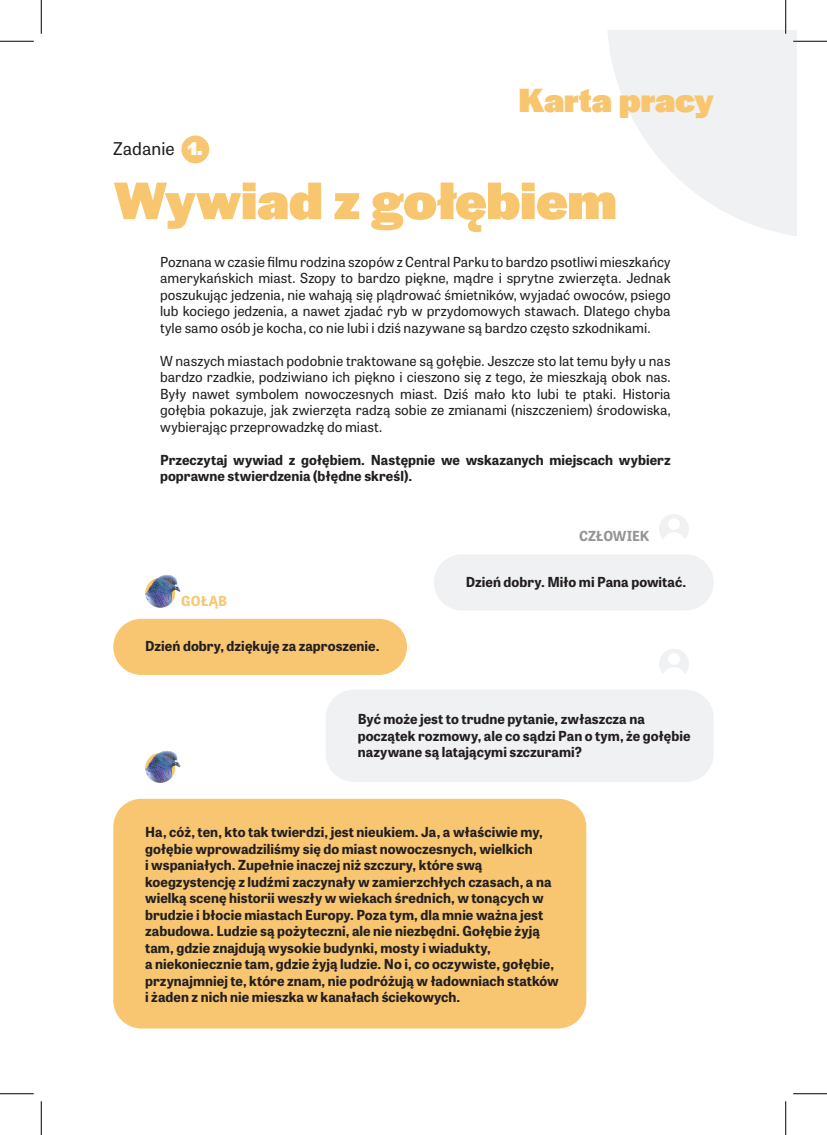
<style>
.page{position:relative;width:827px;height:1135px;background:#fff}
.page>*{position:absolute;margin:0;border:0;box-sizing:border-box;transform-origin:0 0}
.t1{font:55px "Halyard Display VF";color:#f9c670}
.t2{font:35px "Halyard Display VF";color:#f9c670}
.t3{font:17.5px "Tablet Gothic";color:#231f20}
.t4{font:700 13.75px/16.5px "Tablet Gothic";letter-spacing:.005em;color:#231f20}
.t5{font:13.75px/16.5px "Tablet Gothic";color:#231f20;text-align:justify}
.t6{font:700 13.75px "Tablet Gothic";letter-spacing:-.005em;color:#939595}
.t7{font:700 13.75px "Tablet Gothic";letter-spacing:.015em;color:#f8c670}
.s1{font-family:"Halyard Display VF";font-size:19.25px;color:#fff}
</style>
<div class="page">
<svg style="left:608px;top:31px;width:188px;height:205px;fill:#f0f1f2"></svg>
<div style="left:434px;top:554px;width:279px;height:56px;background:#f0f1f2;border-radius:28px"></div>
<div style="left:181px;top:136px;width:28px;height:27px;background:#f8c670;border-radius:50%"></div>
<div style="left:325px;top:690px;width:388px;height:92px;background:#f0f1f2;border-radius:28px"></div>
<div style="left:113px;top:799px;width:473px;height:229px;background:#f8c670;border-radius:28px"></div>
<div style="left:113px;top:619px;width:294px;height:56px;background:#f8c670;border-radius:28px"></div>
<img style="left:145px;top:578px;width:30px;height:30px;border-radius:15px">
<img style="left:145px;top:575px;width:36px;height:27px">
<img style="left:145px;top:753px;width:30px;height:30px;border-radius:15px">
<img style="left:145px;top:750px;width:36px;height:27px">
<div style="left:659px;top:514px;width:30px;height:30px;background:#f0f1f2;border-radius:50%"></div>
<div style="left:668px;top:518px;width:12px;height:12px;background:#fff;border-radius:50%"></div>
<svg style="left:663px;top:532px;width:22px;height:12px"></svg>
<div style="left:659px;top:649px;width:30px;height:30px;background:#f0f1f2;border-radius:50%"></div>
<div style="left:668px;top:653px;width:12px;height:12px;background:#fff;border-radius:50%"></div>
<svg style="left:663px;top:667px;width:22px;height:12px"></svg>
<hr style="left:793px;top:40px;width:34px;height:2px;background:#fff">
<hr style="left:0;top:41px;width:34px;height:1px;background:#000">
<hr style="left:793px;top:41px;width:34px;height:1px;background:#000">
<hr style="left:0;top:1093px;width:34px;height:1px;background:#000">
<hr style="left:793px;top:1093px;width:34px;height:1px;background:#000">
<hr style="left:41px;top:0;width:1px;height:34px;background:#000">
<hr style="left:41px;top:1101px;width:1px;height:34px;background:#000">
<hr style="left:785px;top:0;width:1px;height:34px;background:#000">
<hr style="left:785px;top:1101px;width:1px;height:34px;background:#000">
<p class="t3" style="left:113px;top:136px;width:91px">Zadanie <span class="s1">1.</span></p>
<h2 class="t2" style="left:518px;top:76px;width:197px">Karta pracy</h2>
<h1 class="t1" style="left:114px;top:162px;width:504px">Wywiad z gołębiem</h1>
<p class="t5" style="left:160px;top:253px;width:512px">Poznana w czasie filmu rodzina szopów z Central Parku to bardzo psotliwi mieszkańcy amerykańskich miast. Szopy to bardzo piękne, mądre i sprytne zwierzęta. Jednak poszukując jedzenia, nie wahają się plądrować śmietników, wyjadać owoców, psiego lub kociego jedzenia, a nawet zjadać ryb w przydomowych stawach. Dlatego chyba tyle samo osób je kocha, co nie lubi i dziś nazywane są bardzo często szkodnikami.</p>
<p class="t5" style="left:160px;top:352px;width:512px">W naszych miastach podobnie traktowane są gołębie. Jeszcze sto lat temu były u nas bardzo rzadkie, podziwiano ich piękno i cieszono się z tego, że mieszkają obok nas.<br>Były nawet symbolem nowoczesnych miast. Dziś mało kto lubi te ptaki. Historia gołębia pokazuje, jak zwierzęta radzą sobie ze zmianami (niszczeniem) środowiska, wybierając przeprowadzkę do miast.</p>
<p class="t4" style="left:160px;top:451px;width:512px">Przeczytaj wywiad z gołębiem. Następnie we wskazanych miejscach wybierz poprawne stwierdzenia (błędne skreśl).</p>
<p class="t6" style="left:579px;top:526px;width:72px">CZŁOWIEK</p>
<p class="t7" style="left:181px;top:591px;width:47px">GOŁĄB</p>
<p class="t4" style="left:145px;top:637px;width:236px">Dzień dobry, dziękuję za zaproszenie.</p>
<p class="t4" style="left:466px;top:573px;width:222px">Dzień dobry. Miło mi Pana powitać.</p>
<p class="t4" style="left:358px;top:710px;width:334px">Być może jest to trudne pytanie, zwłaszcza na początek rozmowy, ale co sądzi Pan o tym, że gołębie nazywane są latającymi szczurami?</p>
<p class="t4" style="left:145px;top:824px;width:415px">Ha, cóż, ten, kto tak twierdzi, jest nieukiem. Ja, a właściwie my, gołębie wprowadziliśmy się do miast nowoczesnych, wielkich<br>i wspaniałych. Zupełnie inaczej niż szczury, które swą koegzystencję z ludźmi zaczynały w zamierzchłych czasach, a na wielką scenę historii weszły w wiekach średnich, w tonących w brudzie i błocie miastach Europy. Poza tym, dla mnie ważna jest zabudowa. Ludzie są pożyteczni, ale nie niezbędni. Gołębie żyją tam, gdzie znajdują wysokie budynki, mosty i wiadukty,<br>a niekoniecznie tam, gdzie żyją ludzie. No i, co oczywiste, gołębie, przynajmniej te, które znam, nie podróżują w ładowniach statków i żaden z nich nie mieszka w kanałach ściekowych.</p>
</div>
